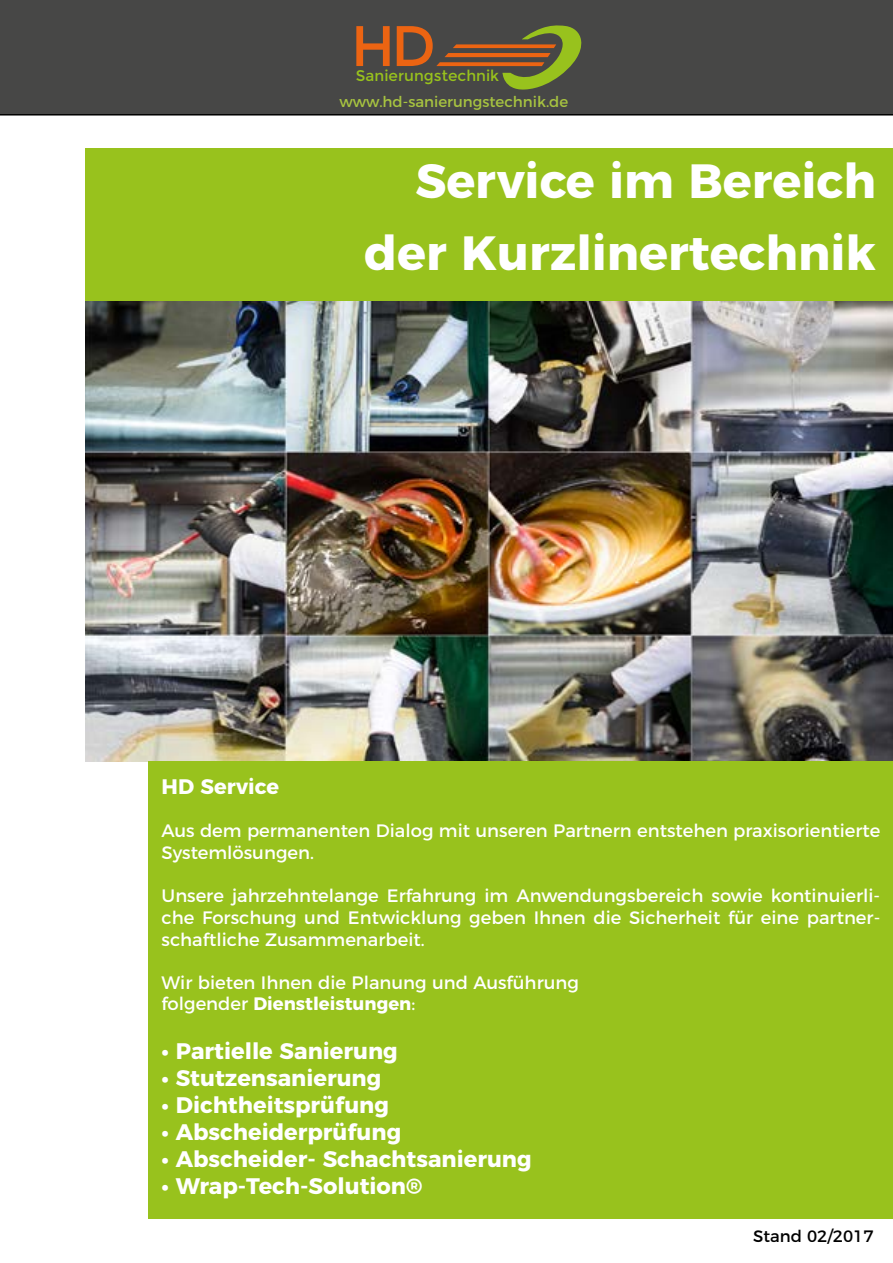
<style>
.page{position:relative;width:893px;height:1263px;background:#fff}
.page>*{position:absolute;margin:0;border:0;box-sizing:border-box;transform-origin:0 0}
.t1{font:57.15px "Montserrat";color:#ec6412}
.t2{font:700 48px/72px "Montserrat";color:#fff;text-align:right}
.t3{font:700 22.5px "Montserrat";color:#fff}
.t4{font:700 21px "Montserrat";color:#fff}
.t5{font:18px/21.6px "Montserrat";color:#fff}
.t6{font:16.5px "Montserrat";color:#000}
.t7{font:15.3px "Montserrat";color:#98c21d}
.t8{font:15px "Montserrat";color:#a7c340}
.s1{font-weight:700}
</style>
<div class="page">
<div style="left:0;top:0;width:893px;height:116px;background:#474746"></div>
<div style="left:85px;top:149px;width:808px;height:154px;background:#98c21d"></div>
<img style="left:85px;top:302px;width:808px;height:459px">
<div style="left:149px;top:761px;width:744px;height:457px;background:#98c21d"></div>
<svg style="left:436px;top:25px;width:146px;height:65px;background:#6a6137"></svg>
<h1 class="t1" style="left:351px;top:13px;width:87px">HD</h1>
<p class="t7" style="left:356px;top:67px;width:145px">Sanierungstechnik</p>
<p class="t8" style="left:339px;top:89px;width:230px">www.hd-sanierungstechnik.de</p>
<h2 class="t2" style="left:364px;top:141px;width:513px">Service im Bereich der Kurzlinertechnik</h2>
<p class="t4" style="left:162px;top:769px;width:119px">HD Service</p>
<p class="t5" style="left:162px;top:819px;width:720px">Aus dem permanenten Dialog mit unseren Partnern entstehen praxisorientierte<br>Systemlösungen.</p>
<p class="t5" style="left:162px;top:884px;width:720px;text-align:justify">Unsere jahrzehntelange Erfahrung im Anwendungsbereich sowie kontinuierli&shy;che Forschung und Entwicklung geben Ihnen die Sicherheit für eine partner&shy;schaftliche Zusammenarbeit.</p>
<p class="t5" style="left:162px;top:970px;width:419px">Wir bieten Ihnen die Planung und Ausführung folgender <span class="s1">Dienstleistungen</span>:</p>
<p class="t3" style="left:162px;top:1032px;width:238px">• Partielle Sanierung</p>
<p class="t3" style="left:162px;top:1059px;width:221px">• Stutzensanierung</p>
<p class="t3" style="left:162px;top:1086px;width:229px">• Dichtheitsprüfung</p>
<p class="t3" style="left:162px;top:1113px;width:241px">• Abscheiderprüfung</p>
<p class="t3" style="left:162px;top:1140px;width:372px">• Abscheider- Schachtsanierung</p>
<p class="t3" style="left:162px;top:1167px;width:262px">• Wrap-Tech-Solution®</p>
<p class="t6" style="left:753px;top:1223px;width:122px">Stand 02/2017</p>
</div>
